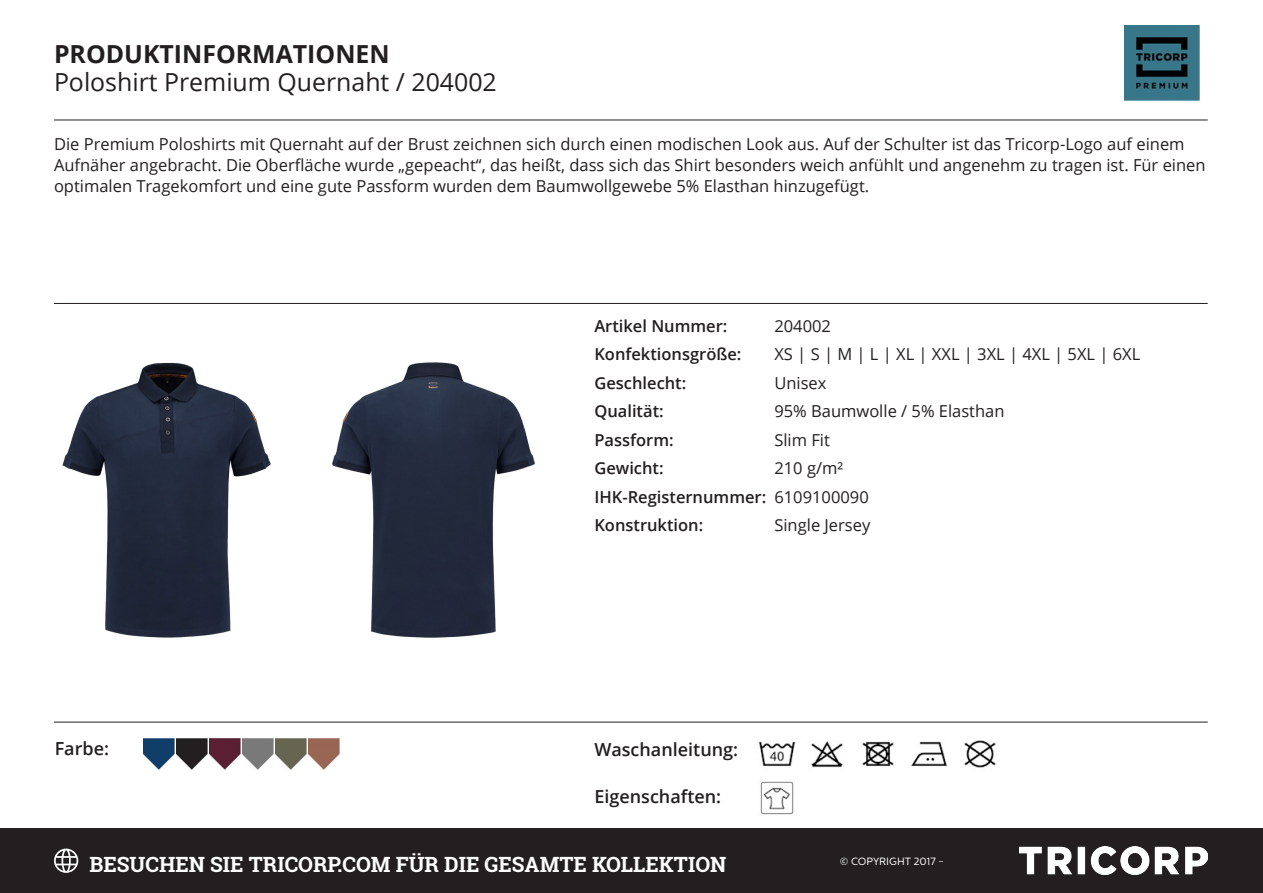
<style>
.page{position:relative;width:1263px;height:893px;background:#fff}
.page>*{position:absolute;margin:0;border:0;box-sizing:border-box;transform-origin:0 0}
.t1{font:24.9px "Open Sans";color:#231f20}
.t2{font:700 24.9px "Open Sans";color:#231f20}
.t3{font:700 21px "Roboto Slab";color:#fff}
.t4{font:600 18px "Open Sans";color:#231f20}
.Kenmerken{font:16.5px/21px "Open Sans";color:#231f20}
.Kenmerk{font:600 16.5px "Open Sans";color:#231f20}
.Kenmerk-2{font:16.5px "Open Sans";color:#231f20}
.t5{font:10.5px "Centrale Sans";color:#fff}
.s1{font-weight:400}
</style>
<div class="page">
<img style="left:1124px;top:26px;width:75px;height:74px">
<img style="left:62px;top:362px;width:209px;height:276px">
<img style="left:332px;top:362px;width:203px;height:276px">
<img style="left:862px;top:741px;width:32px;height:25px">
<img style="left:758px;top:741px;width:38px;height:25px">
<img style="left:811px;top:741px;width:32px;height:27px">
<img style="left:964px;top:740px;width:32px;height:28px">
<img style="left:911px;top:741px;width:37px;height:25px">
<img style="left:760px;top:781px;width:34px;height:34px">
<img style="left:143px;top:738px;width:31px;height:31px">
<img style="left:176px;top:738px;width:31px;height:31px">
<img style="left:209px;top:738px;width:31px;height:31px">
<img style="left:242px;top:738px;width:31px;height:31px">
<img style="left:276px;top:738px;width:31px;height:31px">
<img style="left:309px;top:738px;width:31px;height:31px">
<hr style="left:54px;top:120px;width:1154px;height:1px;background:#231f20">
<hr style="left:54px;top:303px;width:1154px;height:1px;background:#231f20">
<hr style="left:54px;top:722px;width:1154px;height:1px;background:#231f20">
<div style="left:0;top:828px;width:1263px;height:65px;background:#231f20"></div>
<svg style="left:54px;top:849px;width:24px;height:24px"></svg>
<img style="left:1020px;top:847px;width:188px;height:28px">
<p class="t2" style="left:54px;top:36px;width:337px">PRODUKTINFORMATIONEN</p>
<p class="t1" style="left:54px;top:65px;width:444px">Poloshirt Premium Quernaht / 204002</p>
<p class="Kenmerken" style="left:54px;top:133px;width:1153px">Die Premium Poloshirts mit Quernaht auf der Brust zeichnen sich durch einen modischen Look aus. Auf der Schulter ist das Tricorp-Logo auf einem<br>Aufnäher angebracht. Die Oberfläche wurde „gepeacht“, das heißt, dass sich das Shirt besonders weich anfühlt und angenehm zu tragen ist. Für einen optimalen Tragekomfort und eine gute Passform wurden dem Baumwollgewebe 5% Elasthan hinzugefügt.</p>
<p class="t4" style="left:55px;top:736px;width:56px">Farbe:</p>
<p class="Kenmerk" style="left:594px;top:314px;width:135px">Artikel Nummer:</p>
<p class="Kenmerk-2" style="left:774px;top:314px;width:58px">204002</p>
<p class="Kenmerk" style="left:594px;top:343px;width:149px">Konfektionsgröße:</p>
<p class="Kenmerk-2" style="left:774px;top:343px;width:367px">XS | S | M | L | XL | XXL | 3XL | 4XL | 5XL | 6XL</p>
<p class="Kenmerk" style="left:594px;top:371px;width:93px">Geschlecht:</p>
<p class="Kenmerk-2" style="left:774px;top:371px;width:54px">Unisex</p>
<p class="Kenmerk" style="left:594px;top:400px;width:71px">Qualität:</p>
<p class="Kenmerk-2" style="left:774px;top:400px;width:232px">95% Baumwolle / 5% Elasthan</p>
<p class="Kenmerk" style="left:594px;top:428px;width:81px">Passform:</p>
<p class="Kenmerk-2" style="left:774px;top:428px;width:57px">Slim Fit</p>
<p class="Kenmerk" style="left:594px;top:457px;width:71px">Gewicht:</p>
<p class="Kenmerk-2" style="left:774px;top:457px;width:70px">210 g/m²</p>
<p class="Kenmerk" style="left:594px;top:485px;width:276px">IHK-Registernummer: <span class="s1">6109100090</span></p>
<p class="Kenmerk" style="left:594px;top:514px;width:110px">Konstruktion:</p>
<p class="Kenmerk-2" style="left:774px;top:514px;width:97px">Single Jersey</p>
<p class="t4" style="left:594px;top:737px;width:145px">Waschanleitung:</p>
<p class="t4" style="left:594px;top:784px;width:128px">Eigenschaften:</p>
<p class="t3" style="left:90px;top:850px;width:638px">BESUCHEN SIE TRICORP.COM FÜR DIE GESAMTE KOLLEKTION</p>
<p class="t5" style="left:840px;top:855px;width:106px">© COPYRIGHT 2017 -</p>
</div>
